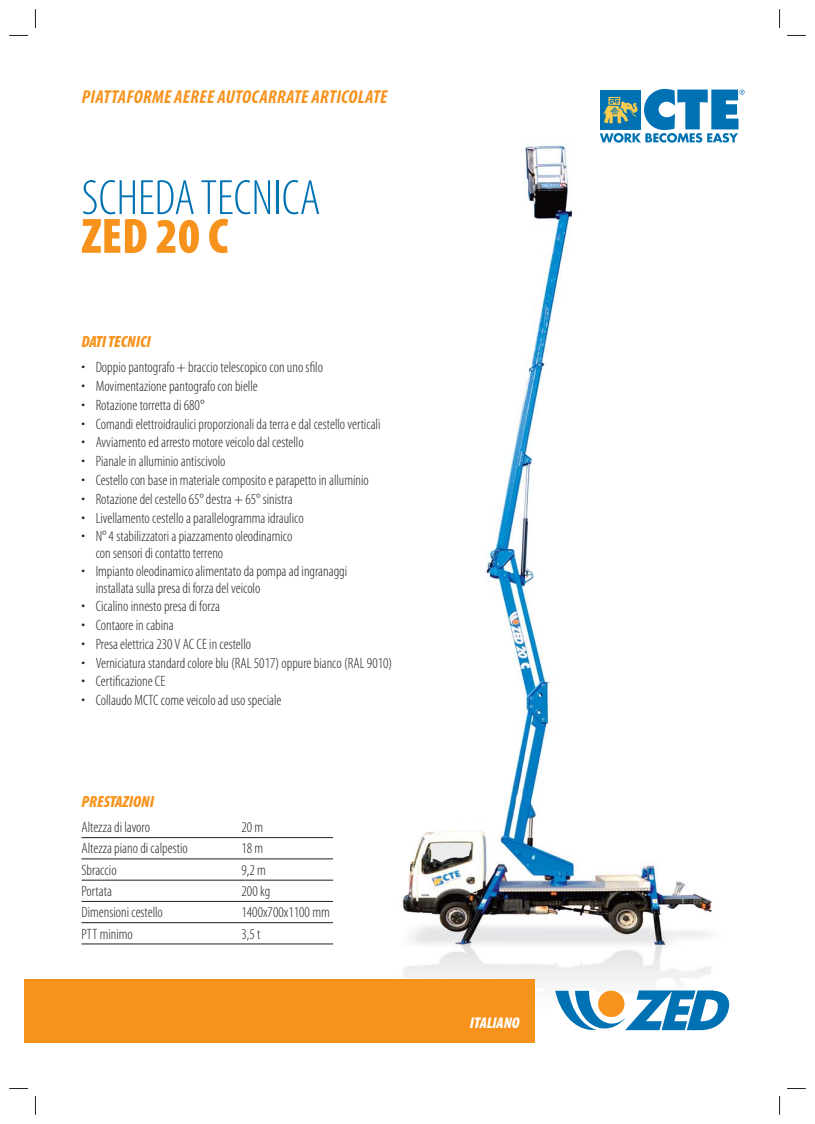
<style>
.page{position:relative;width:815px;height:1124px;background:#fff}
.page>*{position:absolute;margin:0;border:0;box-sizing:border-box;transform-origin:0 0}
.t1{font:300 condensed 50px "Myriad Pro";color:#0072b4}
.t2{font:50px "Myriad MM 830 300";color:#f7931d}
.t3{font:italic 700 condensed 18.75px "Myriad Pro";letter-spacing:.02em;color:#f7931d}
.t4{font:16.25px "Myriad MM It 830 300";color:#f7931d}
.t5{font:italic 900 condensed 15.62px "Myriad Pro";color:#fff}
.t6{font:15px/16.2px "Myriad MM 215 300";color:#231f20}
</style>
<div class="page">
<img style="left:402px;top:145px;width:328px;height:861px">
<div style="left:25px;top:978px;width:510px;height:64px;background:#f7931d"></div>
<hr style="left:81px;top:837px;width:252px;height:1px;background:#231f20">
<hr style="left:81px;top:858px;width:252px;height:1px;background:#231f20">
<hr style="left:81px;top:879px;width:252px;height:1px;background:#231f20">
<hr style="left:81px;top:901px;width:252px;height:1px;background:#231f20">
<hr style="left:81px;top:922px;width:252px;height:1px;background:#231f20">
<hr style="left:81px;top:943px;width:252px;height:1px;background:#231f20">
<svg style="left:555px;top:990px;width:174px;height:39px"></svg>
<svg style="left:600px;top:89px;width:145px;height:54px"></svg>
<svg style="left:9px;top:35px;width:19px;height:1px"></svg>
<svg style="left:787px;top:35px;width:19px;height:1px"></svg>
<svg style="left:9px;top:1088px;width:19px;height:1px"></svg>
<svg style="left:787px;top:1088px;width:19px;height:1px"></svg>
<svg style="left:35px;top:9px;width:1px;height:19px"></svg>
<svg style="left:35px;top:1096px;width:1px;height:18px"></svg>
<svg style="left:779px;top:9px;width:1px;height:19px"></svg>
<svg style="left:779px;top:1096px;width:1px;height:18px"></svg>
<p class="t3" style="left:82px;top:89px;width:307px">PIATTAFORME AEREE AUTOCARRATE ARTICOLATE</p>
<h1 class="t1" style="left:81px;top:178px;width:241px">SCHEDA TECNICA</h1>
<h1 class="t2" style="left:81px;top:217px;width:148px">ZED 20 C</h1>
<p class="t4" style="left:81px;top:336px;width:71px">DATI TECNICI</p>
<p class="t6" style="left:81px;top:360px;width:243px">• Doppio pantografo + braccio telescopico con uno sfilo</p>
<p class="t6" style="left:81px;top:379px;width:178px">• Movimentazione pantografo con bielle</p>
<p class="t6" style="left:81px;top:398px;width:124px">• Rotazione torretta di 680°</p>
<p class="t6" style="left:81px;top:416px;width:300px">• Comandi elettroidraulici proporzionali da terra e dal cestello verticali</p>
<p class="t6" style="left:81px;top:435px;width:224px">• Avviamento ed arresto motore veicolo dal cestello</p>
<p class="t6" style="left:81px;top:454px;width:145px">• Pianale in alluminio antiscivolo</p>
<p class="t6" style="left:81px;top:473px;width:289px">• Cestello con base in materiale composito e parapetto in alluminio</p>
<p class="t6" style="left:81px;top:491px;width:213px">• Rotazione del cestello 65° destra + 65° sinistra</p>
<p class="t6" style="left:81px;top:510px;width:224px">• Livellamento cestello a parallelogramma idraulico</p>
<p class="t6" style="left:96px;top:529px;width:198px;text-indent:-14px">• N° 4 stabilizzatori a piazzamento oleodinamico con sensori di contatto terreno</p>
<p class="t6" style="left:96px;top:564px;width:253px;text-indent:-14px">• Impianto oleodinamico alimentato da pompa ad ingranaggi installata sulla presa di forza del veicolo</p>
<p class="t6" style="left:81px;top:599px;width:140px">• Cicalino innesto presa di forza</p>
<p class="t6" style="left:81px;top:618px;width:94px">• Contaore in cabina</p>
<p class="t6" style="left:81px;top:636px;width:171px">• Presa elettrica 230 V AC CE in cestello</p>
<p class="t6" style="left:81px;top:655px;width:312px">• Verniciatura standard colore blu (RAL 5017) oppure bianco (RAL 9010)</p>
<p class="t6" style="left:81px;top:674px;width:85px">• Certificazione CE</p>
<p class="t6" style="left:81px;top:693px;width:201px">• Collaudo MCTC come veicolo ad uso speciale</p>
<p class="t4" style="left:81px;top:795px;width:74px">PRESTAZIONI</p>
<p class="t6" style="left:81px;top:820px;width:70px">Altezza di lavoro</p>
<p class="t6" style="left:242px;top:820px;width:23px">20 m</p>
<p class="t6" style="left:81px;top:841px;width:108px">Altezza piano di calpestio</p>
<p class="t6" style="left:242px;top:841px;width:23px">18 m</p>
<p class="t6" style="left:81px;top:862px;width:37px">Sbraccio</p>
<p class="t6" style="left:241px;top:862px;width:26px">9,2 m</p>
<p class="t6" style="left:81px;top:883px;width:32px">Portata</p>
<p class="t6" style="left:242px;top:883px;width:30px">200 kg</p>
<p class="t6" style="left:81px;top:905px;width:83px">Dimensioni cestello</p>
<p class="t6" style="left:241px;top:905px;width:90px">1400x700x1100 mm</p>
<p class="t6" style="left:81px;top:926px;width:53px">PTT minimo</p>
<p class="t6" style="left:241px;top:926px;width:20px">3,5 t</p>
<p class="t5" style="left:470px;top:1017px;width:51px">ITALIANO</p>
</div>
